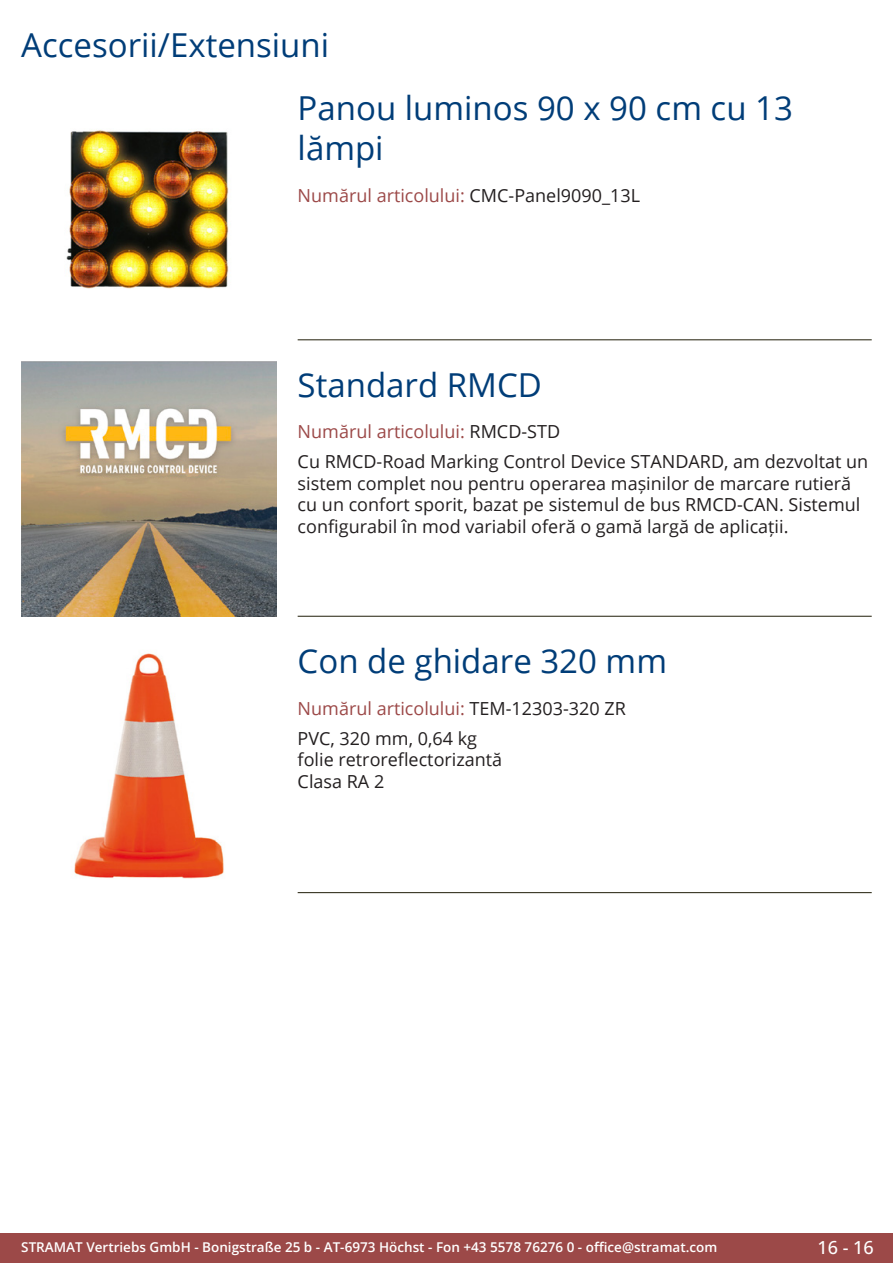
<style>
.page{position:relative;width:893px;height:1263px;background:#fff}
.page>*{position:absolute;margin:0;border:0;box-sizing:border-box;transform-origin:0 0}
.Produkttitel{font:33px/39.6px "Open Sans";color:#003d78}
.RastTitel{font:33px "Open Sans";color:#003d78}
.Beschreibung_Text{font:18px/21.6px "Open Sans";color:#231f20}
.TechDaten_Überschrif{font:18px "Open Sans";color:#9c4948}
.t1{font:500 18px "Open Sans";color:#fff}
.t2{font:600 13.5px "Open Sans";color:#fff}
.s1{color:#231f20}
</style>
<div class="page">
<div style="left:0;top:1233px;width:893px;height:30px;background:#9c4948"></div>
<hr style="left:298px;top:340px;width:574px;height:1px;background:#201d08">
<hr style="left:298px;top:616px;width:574px;height:1px;background:#201d08">
<hr style="left:298px;top:892px;width:574px;height:1px;background:#201d08">
<img style="left:66px;top:129px;width:163px;height:160px">
<img style="left:21px;top:361px;width:255px;height:256px">
<img style="left:74px;top:653px;width:150px;height:226px">
<p class="RastTitel" style="left:21px;top:22px;width:309px">Accesorii/Extensiuni</p>
<p class="Produkttitel" style="left:298px;top:88px;width:497px">Panou luminos 90 x 90 cm cu 13 lămpi</p>
<p class="TechDaten_Überschrif" style="left:298px;top:183px;width:344px">Numărul articolului: <span class="s1">CMC-Panel9090_13L</span></p>
<p class="Produkttitel" style="left:298px;top:364px;width:246px">Standard RMCD</p>
<p class="TechDaten_Überschrif" style="left:298px;top:420px;width:264px">Numărul articolului: <span class="s1">RMCD-STD</span></p>
<p class="Beschreibung_Text" style="left:298px;top:450px;width:572px">Cu RMCD-Road Marking Control Device STANDARD, am dezvoltat un sistem complet nou pentru operarea mașinilor de marcare rutieră cu un confort sporit, bazat pe sistemul de bus RMCD-CAN. Sistemul configurabil în mod variabil oferă o gamă largă de aplicații.</p>
<p class="Produkttitel" style="left:298px;top:640px;width:371px">Con de ghidare 320 mm</p>
<p class="TechDaten_Überschrif" style="left:298px;top:696px;width:330px">Numărul articolului: <span class="s1">TEM-12303-320 ZR</span></p>
<p class="Beschreibung_Text" style="left:298px;top:727px;width:206px">PVC, 320 mm, 0,64 kg folie retroreflectorizantă<br>Clasa RA 2</p>
<p class="t2" style="left:21px;top:1238px;width:698px">STRAMAT Vertriebs GmbH - Bonigstraße 25 b - AT-6973 Höchst - Fon +43 5578 76276 0 - office@stramat.com</p>
<p class="t1" style="left:817px;top:1234px;width:58px">16 - 16</p>
</div>
